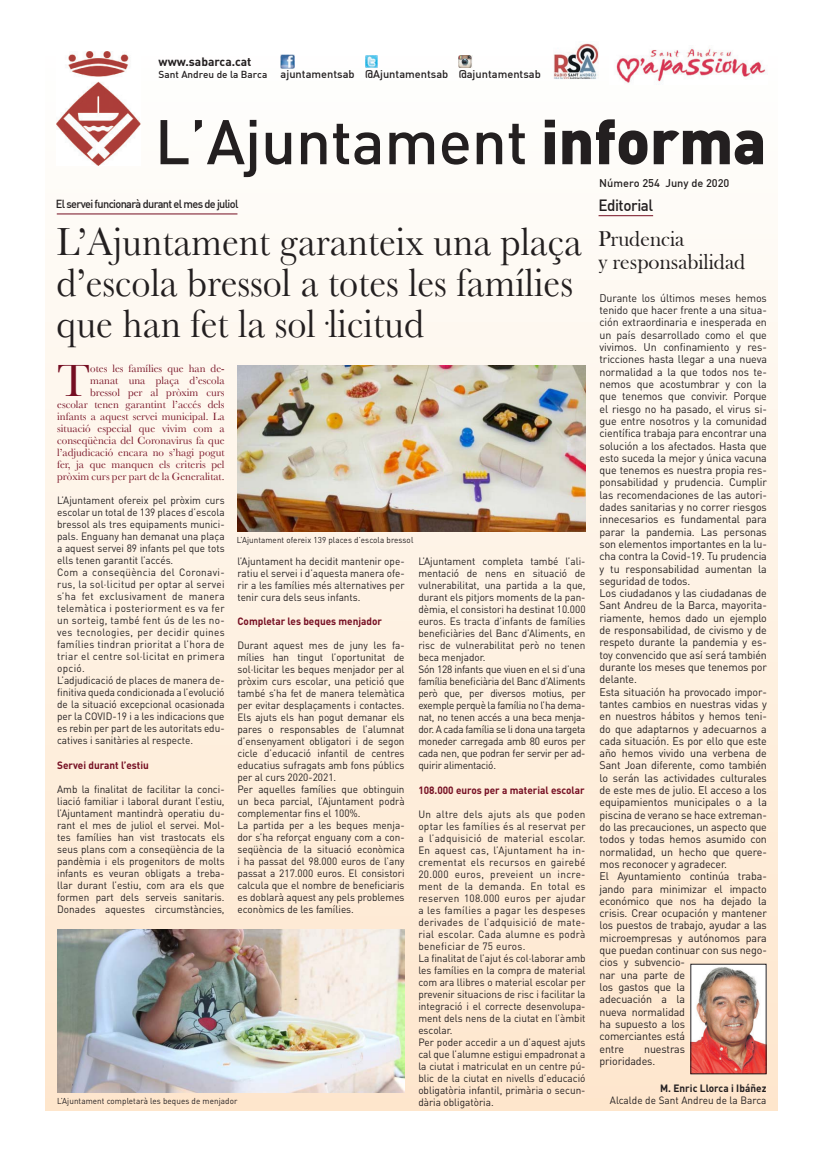
<style>
.page{position:relative;width:823px;height:1163px;background:#fff}
.page>*{position:absolute;margin:0;border:0;box-sizing:border-box;transform-origin:0 0}
.t1{font:500 62px "DIN";letter-spacing:-.005em;color:#231f20}
.t2{font:47.2px "Baskerville";color:#750e22}
.t3{font:41px/41px "Baskerville";color:#231f20;scale:.93 1}
.t4{font:22px/23px "Bask Old Face";color:#231f20}
.t5{font:500 16px "DIN";letter-spacing:-.03em;color:#231f20;scale:.95 1}
.t6{font:700 12px "DIN";color:#231f20}
.t7{font:500 11.5px "DIN";letter-spacing:-.06em;color:#231f20;scale:.95 1}
.t8{font:11px/12.3px "DIN";letter-spacing:-.01em;color:#231f20}
.t9{font:11px/12px "Baskerville";color:#750e22;text-align:right}
.t10{font:500 11px "DIN";color:#231f20}
.t11{font:10.5px/12px "DIN";color:#231f20;scale:.95 1}
.t12{font:10.5px/12px "DIN";letter-spacing:-.02em;color:#231f20;scale:.95 1}
.t13{font:700 10.5px "DIN";color:#750e22;scale:.95 1}
.t14{font:700 10.5px "DIN";letter-spacing:.005em;color:#231f20;scale:.95 1}
.t15{font:500 10px "DIN";color:#231f20}
.t16{font:8.5px "DIN";letter-spacing:.01em;color:#231f20;scale:.95 1}
.s1{font-weight:900}
</style>
<div class="page">
<div style="left:46px;top:51px;width:731px;height:1058px;background:linear-gradient(to bottom,#fefffe,#fde5cb)"></div>
<img style="left:553px;top:43px;width:45px;height:36px">
<img style="left:609px;top:48px;width:158px;height:36px">
<svg style="left:281px;top:55px;width:13px;height:13px"></svg>
<svg style="left:365px;top:55px;width:12px;height:13px"></svg>
<hr style="left:598px;top:215px;width:54px;height:1px;background:#750e22">
<img style="left:692px;top:966px;width:71px;height:105px">
<img style="left:458px;top:55px;width:14px;height:13px">
<img style="left:57px;top:51px;width:84px;height:115px">
<hr style="left:57px;top:213px;width:180px;height:1px;background:#750e22">
<img style="left:237px;top:365px;width:348px;height:166px">
<img style="left:57px;top:929px;width:347px;height:163px">
<p class="t6" style="left:158px;top:53px;width:94px">www.sabarca.cat</p>
<p class="t15" style="left:158px;top:68px;width:110px">Sant Andreu de la Barca</p>
<p class="t10" style="left:280px;top:67px;width:169px">ajuntamentsab @Ajuntamentsab</p>
<p class="t10" style="left:458px;top:67px;width:84px">@ajuntamentsab</p>
<h1 class="t1" style="left:155px;top:102px;width:612px">L’Ajuntament <span class="s1">informa</span></h1>
<p class="t10" style="left:599px;top:176px;width:132px">Número 254 Juny de 2020</p>
<p class="t7" style="left:56px;top:197px;width:193px">El servei funcionarà durant el mes de juliol</p>
<h3 class="t3" style="left:56px;top:220px;width:566px">L’Ajuntament garanteix una plaça d’escola bressol a totes les famílies que han fet la sol·licitud</h3>
<p class="t9" style="left:57px;top:362px;width:169px">otes les famílies que han de-<br>manat una plaça d’escola<br>bressol per al pròxim curs escolar tenen garantint l’accés dels infants a aquest servei municipal. La situació especial que vivim com a conseqüència del Coronavirus fa que l’adjudicació encara no s’hagi pogut fer, ja que manquen els criteris pel pròxim curs per part de la Generalitat.</p>
<p class="t11" style="left:57px;top:493px;width:178px">L’Ajuntament ofereix pel pròxim curs escolar un total de 139 places d’escola bressol als tres equipaments munici&shy;pals. Enguany han demanat una plaça a aquest servei 89 infants pel que tots ells tenen garantit l’accés.<br>Com a conseqüència del Coronavi&shy;rus, la sol·licitud per optar al servei s’ha fet exclusivament de manera telemàtica i posteriorment es va fer un sorteig, també fent ús de les no&shy;ves tecnologies, per decidir quines famílies tindran prioritat a l’hora de triar el centre sol·licitat en primera opció.<br>L’adjudicació de places de manera de&shy;finitiva queda condicionada a l’evolució de la situació excepcional ocasionada per la COVID-19 i a les indicacions que es rebin per part de les autoritats edu&shy;catives i sanitàries al respecte.</p>
<p class="t13" style="left:57px;top:757px;width:98px">Servei durant l’estiu</p>
<p class="t11" style="left:57px;top:782px;width:178px;text-align:justify">Amb la finalitat de facilitar la conci&shy;liació familiar i laboral durant l’estiu, l’Ajuntament mantindrà operatiu du&shy;rant el mes de juliol el servei. Mol&shy;tes famílies han vist trastocats els seus plans com a conseqüència de la pandèmia i els progenitors de molts infants es veuran obligats a treba&shy;llar durant l’estiu, com ara els que formen part dels serveis sanitaris.<br>Donades aquestes circumstàncies,</p>
<h2 class="t2" style="left:57px;top:352px;width:34px">T</h2>
<p class="t16" style="left:237px;top:534px;width:187px">L’Ajuntament ofereix 139 places d’escola bressol</p>
<p class="t11" style="left:237px;top:554px;width:177px;text-align:justify">l’Ajuntament ha decidit mantenir ope&shy;ratiu el servei i d’aquesta manera ofe&shy;rir a les famílies més alternatives per tenir cura dels seus infants.</p>
<p class="t13" style="left:237px;top:614px;width:154px">Completar les beques menjador</p>
<p class="t11" style="left:237px;top:639px;width:177px">Durant aquest mes de juny les fa&shy;mílies han tingut l’oportunitat de sol·licitar les beques menjador per al pròxim curs escolar, una petició que també s’ha fet de manera telemàtica per evitar desplaçaments i contactes.<br>Els ajuts els han pogut demanar els pares o responsables de l’alumnat d’ensenyament obligatori i de segon cicle d’educació infantil de centres educatius sufragats amb fons públics per al curs 2020-2021.<br>Per aquelles famílies que obtinguin un beca parcial, l’Ajuntament podrà complementar fins el 100%.<br>La partida per a les beques menja&shy;dor s’ha reforçat enguany com a con&shy;seqüència de la situació econòmica i ha passat del 98.000 euros de l’any passat a 217.000 euros. El consistori calcula que el nombre de beneficiaris es doblarà aquest any pels problemes econòmics de les famílies.</p>
<p class="t12" style="left:418px;top:555px;width:177px">L’Ajuntament completa també l’ali&shy;mentació de nens en situació de vulnerabilitat, una partida a la que, durant els pitjors moments de la pan&shy;dèmia, el consistori ha destinat 10.000 euros. Es tracta d’infants de famílies beneficiàries del Banc d’Aliments, en risc de vulnerabilitat però no tenen beca menjador.<br>Són 128 infants que viuen en el si d’una família beneficiària del Banc d’Aliments però que, per diversos motius, per exemple perquè la família no l’ha dema&shy;nat, no tenen accés a una beca menja&shy;dor. A cada família se li dona una targeta moneder carregada amb 80 euros per cada nen, que podran fer servir per ad&shy;quirir alimentació.</p>
<p class="t13" style="left:418px;top:783px;width:176px">108.000 euros per a material escolar</p>
<p class="t11" style="left:418px;top:808px;width:177px">Un altre dels ajuts als que poden optar les famílies és al reservat per a l’adquisició de material escolar.<br>En aquest cas, l’Ajuntament ha in&shy;crementat els recursos en gairebé 20.000 euros, preveient un incre&shy;ment de la demanda. En total es reserven 108.000 euros per ajudar a les famílies a pagar les despeses derivades de l’adquisició de mate&shy;rial escolar. Cada alumne es podrà beneficiar de 75 euros.<br>La finalitat de l’ajut és col·laborar amb les famílies en la compra de material com ara llibres o material escolar per prevenir situacions de risc i facilitar la integració i el correcte desenvolupa&shy;ment dels nens de la ciutat en l’àmbit escolar.<br>Per poder accedir a un d’aquest ajuts cal que l’alumne estigui empadronat a la ciutat i matriculat en un centre pú&shy;blic de la ciutat en nivells d’educació obligatòria infantil, primària o secun&shy;dària obligatòria.</p>
<p class="t16" style="left:57px;top:1095px;width:191px">L’Ajuntament completarà les beques de menjador</p>
<h3 class="t5" style="left:598px;top:194px;width:59px">Editorial</h3>
<h3 class="t4" style="left:598px;top:227px;width:148px">Prudencia<br>y responsabilidad</h3>
<p class="t8" style="left:599px;top:291px;width:169px">Durante los últimos meses hemos tenido que hacer frente a una situa&shy;ción extraordinaria e inesperada en un país desarrollado como el que vivimos. Un confinamiento y res&shy;tricciones hasta llegar a una nueva normalidad a la que todos nos te&shy;nemos que acostumbrar y con la que tenemos que convivir. Porque el riesgo no ha pasado, el virus si&shy;gue entre nosotros y la comunidad científica trabaja para encontrar una solución a los afectados. Hasta que esto suceda la mejor y única vacuna que tenemos es nuestra propia res&shy;ponsabilidad y prudencia. Cumplir las recomendaciones de las autori&shy;dades sanitarias y no correr riesgos innecesarios es fundamental para parar la pandemia. Las personas son elementos importantes en la lu&shy;cha contra la Covid-19. Tu prudencia y tu responsabilidad aumentan la seguridad de todos.<br>Los ciudadanos y las ciudadanas de<br>Sant Andreu de la Barca, mayorita&shy;riamente, hemos dado un ejemplo de responsabilidad, de civismo y de respeto durante la pandemia y es&shy;toy convencido que así será también durante los meses que tenemos por delante.<br>Esta situación ha provocado impor&shy;tantes cambios en nuestras vidas y en nuestros hábitos y hemos teni&shy;do que adaptarnos y adecuarnos a cada situación. Es por ello que este año hemos vivido una verbena de<br>Sant Joan diferente, como también lo serán las actividades culturales de este mes de julio. El acceso a los equipamientos municipales o a la piscina de verano se hace extreman&shy;do las precauciones, un aspecto que todos y todas hemos asumido con normalidad, un hecho que quere&shy;mos reconocer y agradecer.<br>El Ayuntamiento continúa traba&shy;jando para minimizar el impacto económico que nos ha dejado la crisis. Crear ocupación y mantener los puestos de trabajo, ayudar a las microempresas y autónomos para que puedan continuar con sus nego&shy;cios y subvencio-<br>nar una parte de<br>los gastos que la<br>adecuación a la<br>nueva normalidad<br>ha supuesto a los<br>comerciantes está<br>entre</p>
<p class="t8" style="left:599px;top:1041px;width:87px;text-indent:45px">nuestras prioridades.</p>
<p class="t14" style="left:659px;top:1081px;width:113px">M. Enric Llorca i Ibáñez</p>
<p class="t11" style="left:609px;top:1093px;width:166px">Alcalde de Sant Andreu de la Barca</p>
</div>
